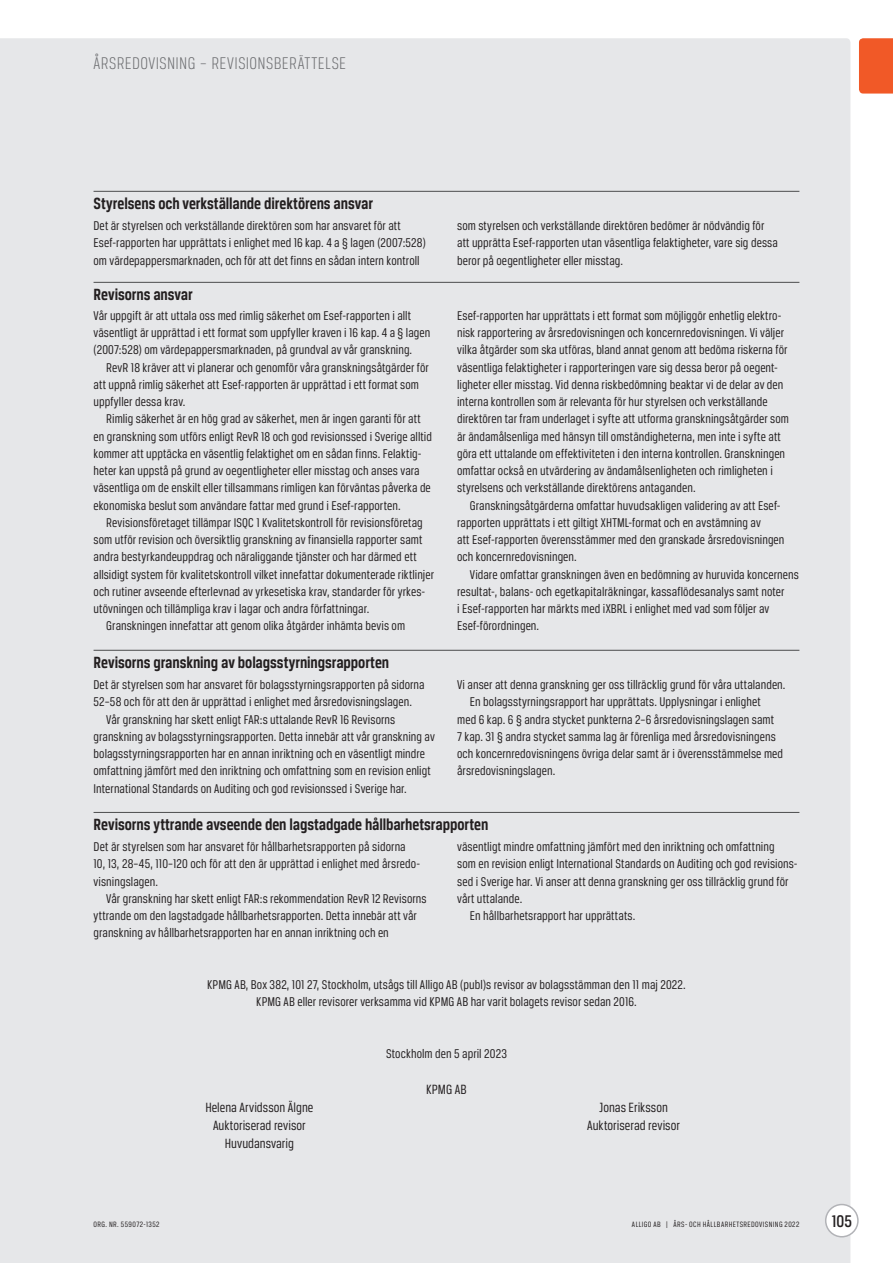
<style>
.page{position:relative;width:893px;height:1263px;background:#fff}
.page>*{position:absolute;margin:0;border:0;box-sizing:border-box;transform-origin:0 0}
.t1{font:300 18px "Breuer Condensed";letter-spacing:.02em;color:#6c6d70}
.t2{font:500 18px "Breuer Condensed";color:#231f20}
.t3{font:700 17.25px "Breuer Condensed";letter-spacing:-.005em;color:#231f20}
.t4{font:14.25px/18px "Breuer Condensed";color:#231f20;text-align:center}
.t5{font:13.5px/17.2px "Breuer Condensed";letter-spacing:.005em;color:#231f20}
.t6{font:8.25px "Breuer Condensed";letter-spacing:.05em;color:#231f20}
</style>
<div class="page">
<div style="left:0;top:38px;width:850px;height:1225px;background:#e6e7e9"></div>
<div style="left:859px;top:38px;width:34px;height:56px;background:#f15927"></div>
<div style="left:826px;top:1204px;width:32px;height:33px;background:#fff;border-radius:50%"></div>
<div style="left:825px;top:1204px;width:34px;height:33px;border:2px solid #b2b3b7;border-radius:50%"></div>
<hr style="left:94px;top:191px;width:705px;height:1px;background:#4b4c4d">
<hr style="left:94px;top:282px;width:705px;height:1px;background:#4b4c4d">
<hr style="left:94px;top:650px;width:705px;height:1px;background:#4b4c4d">
<hr style="left:94px;top:812px;width:705px;height:1px;background:#4b4c4d">
<h1 class="t1" style="left:94px;top:54px;width:254px">ÅRSREDOVISNING – REVISIONSBERÄTTELSE</h1>
<p class="t3" style="left:94px;top:193px;width:281px">Styrelsens och verkställande direktörens ansvar</p>
<p class="t5" style="left:94px;top:217px;width:334px">Det är styrelsen och verkställande direktören som har ansvaret för att<br>Esef-rapporten har upprättats i enlighet med 16 kap. 4 a § lagen (2007:528) om värdepappersmarknaden, och för att det finns en sådan intern kontroll</p>
<p class="t5" style="left:457px;top:217px;width:322px">som styrelsen och verkställande direktören bedömer är nödvändig för att upprätta Esef-rapporten utan väsentliga felaktigheter, vare sig dessa beror på oegentligheter eller misstag.</p>
<p class="t3" style="left:94px;top:284px;width:101px">Revisorns ansvar</p>
<p class="t5" style="left:94px;top:307px;width:338px">Vår uppgift är att uttala oss med rimlig säkerhet om Esef-rapporten i allt väsentligt är upprättad i ett format som uppfyller kraven i 16 kap. 4 a § lagen (2007:528) om värdepappersmarknaden, på grundval av vår granskning.</p>
<p class="t5" style="left:94px;top:358px;width:337px;text-indent:13px">RevR 18 kräver att vi planerar och genomför våra granskningsåtgärder för att uppnå rimlig säkerhet att Esef-rapporten är upprättad i ett format som uppfyller dessa krav.</p>
<p class="t5" style="left:94px;top:410px;width:340px;text-indent:13px">Rimlig säkerhet är en hög grad av säkerhet, men är ingen garanti för att en granskning som utförs enligt RevR 18 och god revisionssed i Sverige alltid kommer att upptäcka en väsentlig felaktighet om en sådan finns. Felaktig&shy;heter kan uppstå på grund av oegentligheter eller misstag och anses vara väsentliga om de enskilt eller tillsammans rimligen kan förväntas påverka de ekonomiska beslut som användare fattar med grund i Esef-rapporten.</p>
<p class="t5" style="left:106px;top:514px;width:318px">Revisionsföretaget tillämpar ISQC 1 Kvalitetskontroll för revisionsföretag</p>
<p class="t5" style="left:94px;top:531px;width:330px">som utför revision och översiktlig granskning av finansiella rapporter samt</p>
<p class="t5" style="left:94px;top:548px;width:325px">andra bestyrkandeuppdrag och näraliggande tjänster och har därmed ett</p>
<p class="t5" style="left:94px;top:565px;width:342px">allsidigt system för kvalitetskontroll vilket innefattar dokumenterade riktlinjer</p>
<p class="t5" style="left:94px;top:583px;width:332px">och rutiner avseende efterlevnad av yrkesetiska krav, standarder för yrkes-</p>
<p class="t5" style="left:94px;top:600px;width:277px">utövningen och tillämpliga krav i lagar och andra författningar.</p>
<p class="t5" style="left:106px;top:617px;width:300px">Granskningen innefattar att genom olika åtgärder inhämta bevis om</p>
<p class="t5" style="left:457px;top:307px;width:333px">Esef-rapporten har upprättats i ett format som möjliggör enhetlig elektro&shy;nisk rapportering av årsredovisningen och koncernredovisningen. Vi väljer vilka åtgärder som ska utföras, bland annat genom att bedöma riskerna för väsentliga felaktigheter i rapporteringen vare sig dessa beror på oegent&shy;ligheter eller misstag. Vid denna riskbedömning beaktar vi de delar av den interna kontrollen som är relevanta för hur styrelsen och verkställande direktören tar fram underlaget i syfte att utforma granskningsåtgärder som är ändamålsenliga med hänsyn till omständigheterna, men inte i syfte att göra ett uttalande om effektiviteten i den interna kontrollen. Granskningen omfattar också en utvärdering av ändamålsenligheten och rimligheten i styrelsens och verkställande direktörens antaganden.</p>
<p class="t5" style="left:457px;top:496px;width:329px;text-indent:13px">Granskningsåtgärderna omfattar huvudsakligen validering av att Esef&shy;rapporten upprättats i ett giltigt XHTML-format och en avstämning av<br>att Esef-rapporten överensstämmer med den granskade årsredovisningen och koncernredovisningen.</p>
<p class="t5" style="left:457px;top:565px;width:343px;text-indent:13px">Vidare omfattar granskningen även en bedömning av huruvida koncernens resultat-, balans- och egetkapitalräkningar, kassaflödesanalys samt noter<br>i Esef-rapporten har märkts med iXBRL i enlighet med vad som följer av Esef-förordningen.</p>
<p class="t3" style="left:94px;top:652px;width:297px">Revisorns granskning av bolagsstyrningsrapporten</p>
<p class="t5" style="left:94px;top:676px;width:333px">Det är styrelsen som har ansvaret för bolagsstyrningsrapporten på sidorna</p>
<p class="t5" style="left:94px;top:693px;width:320px">52–58 och för att den är upprättad i enlighet med årsredovisningslagen.</p>
<p class="t5" style="left:106px;top:710px;width:290px">Vår granskning har skett enligt FAR:s uttalande RevR 16 Revisorns</p>
<p class="t5" style="left:94px;top:728px;width:343px">granskning av bolagsstyrningsrapporten. Detta innebär att vår granskning av</p>
<p class="t5" style="left:94px;top:745px;width:333px">bolagsstyrningsrapporten har en annan inriktning och en väsentligt mindre</p>
<p class="t5" style="left:94px;top:762px;width:339px">omfattning jämfört med den inriktning och omfattning som en revision enligt</p>
<p class="t5" style="left:94px;top:779px;width:315px">International Standards on Auditing och god revisionssed i Sverige har.</p>
<p class="t5" style="left:457px;top:676px;width:330px">Vi anser att denna granskning ger oss tillräcklig grund för våra uttalanden.</p>
<p class="t5" style="left:470px;top:693px;width:292px">En bolagsstyrningsrapport har upprättats. Upplysningar i enlighet</p>
<p class="t5" style="left:457px;top:710px;width:318px">med 6 kap. 6 § andra stycket punkterna 2–6 årsredovisningslagen samt</p>
<p class="t5" style="left:457px;top:728px;width:320px">7 kap. 31 § andra stycket samma lag är förenliga med årsredovisningens</p>
<p class="t5" style="left:457px;top:745px;width:328px">och koncernredovisningens övriga delar samt är i överensstämmelse med</p>
<p class="t5" style="left:457px;top:762px;width:100px">årsredovisningslagen.</p>
<p class="t3" style="left:94px;top:814px;width:396px">Revisorns yttrande avseende den lagstadgade hållbarhetsrapporten</p>
<p class="t5" style="left:94px;top:838px;width:327px">Det är styrelsen som har ansvaret för hållbarhetsrapporten på sidorna<br>10, 13, 28–45, 110–120 och för att den är upprättad i enlighet med årsredo&shy;visningslagen.</p>
<p class="t5" style="left:94px;top:890px;width:335px;text-indent:13px">Vår granskning har skett enligt FAR:s rekommendation RevR 12 Revisorns yttrande om den lagstadgade hållbarhetsrapporten. Detta innebär att vår granskning av hållbarhetsrapporten har en annan inriktning och en</p>
<p class="t5" style="left:457px;top:838px;width:319px">väsentligt mindre omfattning jämfört med den inriktning och omfattning</p>
<p class="t5" style="left:457px;top:855px;width:342px">som en revision enligt International Standards on Auditing och god revisions-</p>
<p class="t5" style="left:457px;top:872px;width:333px">sed i Sverige har. Vi anser att denna granskning ger oss tillräcklig grund för</p>
<p class="t5" style="left:457px;top:890px;width:67px">vårt uttalande.</p>
<p class="t5" style="left:470px;top:907px;width:167px">En hållbarhetsrapport har upprättats.</p>
<p class="t5" style="left:207px;top:976px;width:480px;text-align:center">KPMG AB, Box 382, 101 27, Stockholm, utsågs till Alligo AB (publ)s revisor av bolagsstämman den 11 maj 2022.<br>KPMG AB eller revisorer verksamma vid KPMG AB har varit bolagets revisor sedan 2016.</p>
<p class="t5" style="left:386px;top:1045px;width:122px">Stockholm den 5 april 2023</p>
<p class="t4" style="left:426px;top:1080px;width:42px">KPMG AB</p>
<p class="t4" style="left:205px;top:1098px;width:110px">Helena Arvidsson Älgne<br>Auktoriserad revisor<br>Huvudansvarig</p>
<p class="t4" style="left:587px;top:1098px;width:94px">Jonas Eriksson<br>Auktoriserad revisor</p>
<p class="t6" style="left:94px;top:1219px;width:67px">ORG. NR. 559072-1352</p>
<p class="t6" style="left:632px;top:1219px;width:169px">ALLIGO AB | ÅRS- OCH HÅLLBARHETSREDOVISNING 2022</p>
<h1 class="t2" style="left:832px;top:1211px;width:22px">105</h1>
</div>
